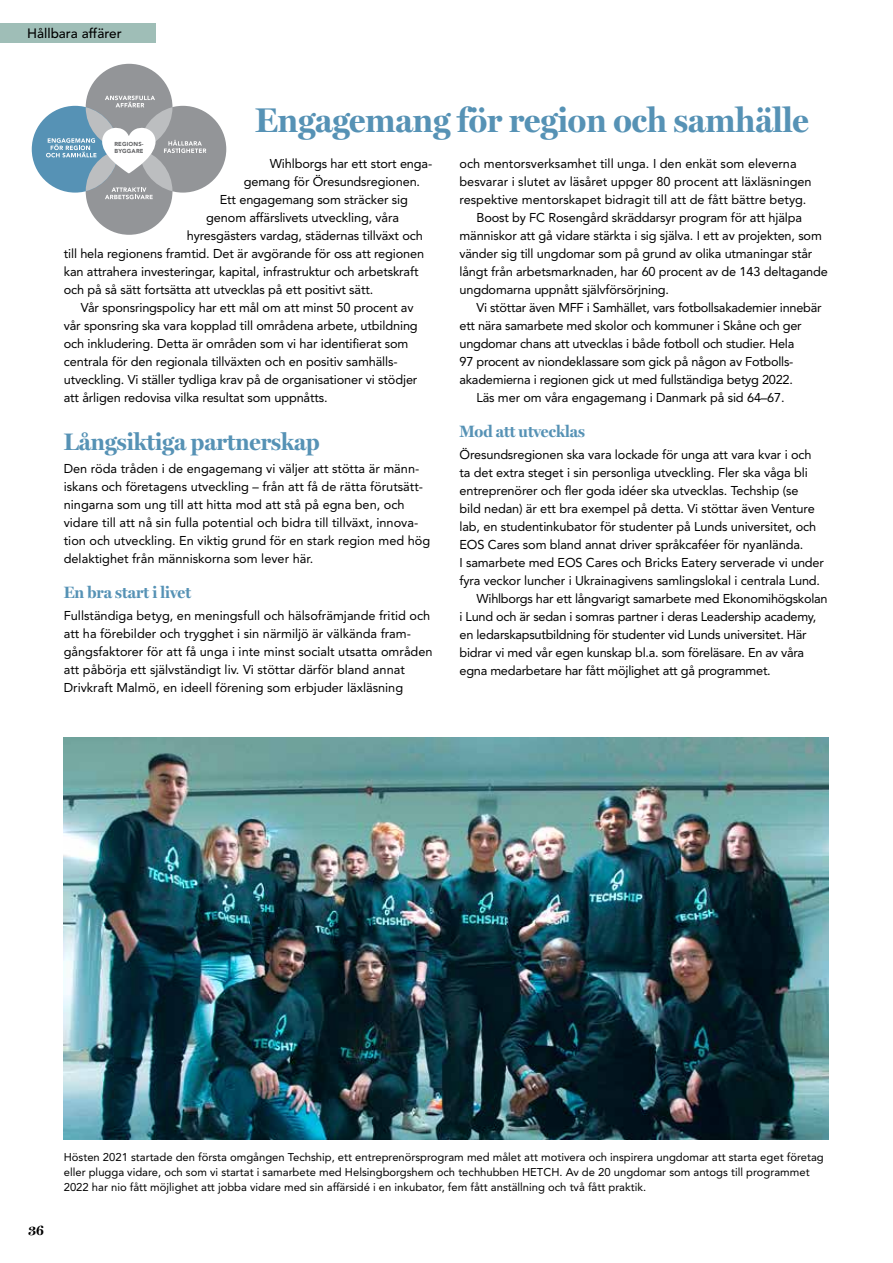
<style>
.page{position:relative;width:893px;height:1263px;background:#fff}
.page>*{position:absolute;margin:0;border:0;box-sizing:border-box;transform-origin:0 0}
.t1{font:700 34.5px "Miller Display";color:#5692b5}
.t2{font:700 24px "Miller Display";color:#5692b5}
.t3{font:700 16.5px "Miller Display";color:#5692b5}
.t4{font:500 13.5px "Avenir LT Std";color:#000}
.t5{font:700 13.5px "Miller Display";color:#000}
.t6{font:12.75px/18px "Avenir LT Std";letter-spacing:-.01em;color:#000}
.t7{font:11.25px/15px "Avenir LT Std";color:#000}
.t8{font:900 5.7px/6.9px "Avenir LT Std";letter-spacing:.03em;color:#636466}
</style>
<div class="page">
<div style="left:0;top:23px;width:156px;height:20px;background:#9fbeb7"></div>
<div style="left:140px;top:106px;width:86px;height:87px;background:#939598;border-radius:50%"></div>
<div style="left:86px;top:64px;width:86px;height:87px;background:#939598;border-radius:50%"></div>
<div style="left:86px;top:148px;width:86px;height:87px;background:#939598;border-radius:50%"></div>
<div style="left:32px;top:106px;width:87px;height:87px;background:#5692b5;border-radius:50%"></div>
<svg style="left:140px;top:107px;width:32px;height:42px"></svg>
<svg style="left:105px;top:96px;width:50px;height:11px"></svg>
<svg style="left:86px;top:107px;width:33px;height:42px"></svg>
<svg style="left:46px;top:128px;width:160px;height:71px"></svg>
<img style="left:64px;top:738px;width:765px;height:402px">
<p class="t4" style="left:27px;top:25px;width:96px">Hållbara affärer</p>
<p class="t8" style="left:114px;top:140px;width:31px">REGIONS-<br>BYGGARE</p>
<h1 class="t1" style="left:255px;top:100px;width:555px">Engagemang för region och samhälle</h1>
<p class="t6" style="left:270px;top:154px;width:164px">Wihlborgs har ett stort enga-</p>
<p class="t6" style="left:244px;top:172px;width:178px">gemang för Öresundsregionen.</p>
<p class="t6" style="left:220px;top:190px;width:189px">Ett engagemang som sträcker sig</p>
<p class="t6" style="left:206px;top:208px;width:194px">genom affärslivets utveckling, våra</p>
<p class="t6" style="left:187px;top:226px;width:238px">hyresgästers vardag, städernas tillväxt och</p>
<p class="t6" style="left:64px;top:244px;width:362px">till hela regionens framtid. Det är avgörande för oss att regionen</p>
<p class="t6" style="left:64px;top:262px;width:356px">kan attrahera investeringar, kapital, infrastruktur och arbetskraft</p>
<p class="t6" style="left:64px;top:280px;width:311px">och på så sätt fortsätta att utvecklas på ett positivt sätt.</p>
<p class="t6" style="left:81px;top:298px;width:334px">Vår sponsringspolicy har ett mål om att minst 50 procent av</p>
<p class="t6" style="left:64px;top:316px;width:355px">vår sponsring ska vara kopplad till områdena arbete, utbildning</p>
<p class="t6" style="left:64px;top:334px;width:346px">och inkludering. Detta är områden som vi har identifierat som</p>
<p class="t6" style="left:64px;top:352px;width:334px">centrala för den regionala tillväxten och en positiv samhälls-</p>
<p class="t6" style="left:64px;top:370px;width:355px">utveckling. Vi ställer tydliga krav på de organisationer vi stödjer</p>
<p class="t6" style="left:64px;top:388px;width:265px">att årligen redovisa vilka resultat som uppnåtts.</p>
<h2 class="t2" style="left:64px;top:428px;width:257px">Långsiktiga partnerskap</h2>
<p class="t6" style="left:64px;top:460px;width:368px">Den röda tråden i de engagemang vi väljer att stötta är männ&shy;iskans och företagens utveckling – från att få de rätta förutsätt&shy;ningarna som ung till att hitta mod att stå på egna ben, och vidare till att nå sin fulla potential och bidra till tillväxt, innova&shy;tion och utveckling. En viktig grund för en stark region med hög delaktighet från människorna som lever här.</p>
<p class="t3" style="left:64px;top:583px;width:129px">En bra start i livet</p>
<p class="t6" style="left:64px;top:607px;width:370px">Fullständiga betyg, en meningsfull och hälsofrämjande fritid och att ha förebilder och trygghet i sin närmiljö är välkända fram&shy;gångsfaktorer för att få unga i inte minst socialt utsatta områden att påbörja ett självständigt liv. Vi stöttar därför bland annat Drivkraft Malmö, en ideell förening som erbjuder läxläsning</p>
<p class="t6" style="left:459px;top:154px;width:339px">och mentorsverksamhet till unga. I den enkät som eleverna</p>
<p class="t6" style="left:459px;top:172px;width:354px">besvarar i slutet av läsåret uppger 80 procent att läxläsningen</p>
<p class="t6" style="left:459px;top:190px;width:348px">respektive mentorskapet bidragit till att de fått bättre betyg.</p>
<p class="t6" style="left:476px;top:208px;width:327px">Boost by FC Rosengård skräddarsyr program för att hjälpa</p>
<p class="t6" style="left:459px;top:226px;width:364px">människor att gå vidare stärkta i sig själva. I ett av projekten, som</p>
<p class="t6" style="left:459px;top:244px;width:354px">vänder sig till ungdomar som på grund av olika utmaningar står</p>
<p class="t6" style="left:459px;top:262px;width:370px">långt från arbetsmarknaden, har 60 procent av de 143 deltagande</p>
<p class="t6" style="left:459px;top:280px;width:211px">ungdomarna uppnått självförsörjning.</p>
<p class="t6" style="left:476px;top:298px;width:347px">Vi stöttar även MFF i Samhället, vars fotbollsakademier innebär</p>
<p class="t6" style="left:459px;top:316px;width:344px">ett nära samarbete med skolor och kommuner i Skåne och ger</p>
<p class="t6" style="left:459px;top:334px;width:336px">ungdomar chans att utvecklas i både fotboll och studier. Hela</p>
<p class="t6" style="left:459px;top:352px;width:334px">97 procent av niondeklassare som gick på någon av Fotbolls-</p>
<p class="t6" style="left:459px;top:370px;width:335px">akademierna i regionen gick ut med fullständiga betyg 2022.</p>
<p class="t6" style="left:476px;top:388px;width:310px">Läs mer om våra engagemang i Danmark på sid 64–67.</p>
<p class="t3" style="left:459px;top:422px;width:127px">Mod att utvecklas</p>
<p class="t6" style="left:459px;top:446px;width:354px">Öresundsregionen ska vara lockade för unga att vara kvar i och</p>
<p class="t6" style="left:459px;top:464px;width:350px">ta det extra steget i sin personliga utveckling. Fler ska våga bli</p>
<p class="t6" style="left:459px;top:482px;width:341px">entreprenörer och fler goda idéer ska utvecklas. Techship (se</p>
<p class="t6" style="left:459px;top:500px;width:357px">bild nedan) är ett bra exempel på detta. Vi stöttar även Venture</p>
<p class="t6" style="left:459px;top:518px;width:358px">lab, en studentinkubator för studenter på Lunds universitet, och</p>
<p class="t6" style="left:459px;top:536px;width:345px">EOS Cares som bland annat driver språkcaféer för nyanIända.</p>
<p class="t6" style="left:459px;top:554px;width:366px">I samarbete med EOS Cares och Bricks Eatery serverade vi under</p>
<p class="t6" style="left:459px;top:572px;width:362px">fyra veckor luncher i Ukrainagivens samlingslokal i centrala Lund.</p>
<p class="t6" style="left:476px;top:590px;width:353px">Wihlborgs har ett långvarigt samarbete med Ekonomihögskolan</p>
<p class="t6" style="left:459px;top:608px;width:358px">i Lund och är sedan i somras partner i deras Leadership academy,</p>
<p class="t6" style="left:459px;top:626px;width:349px">en ledarskapsutbildning för studenter vid Lunds universitet. Här</p>
<p class="t6" style="left:459px;top:644px;width:346px">bidrar vi med vår egen kunskap bl.a. som föreläsare. En av våra</p>
<p class="t6" style="left:459px;top:662px;width:313px">egna medarbetare har fått möjlighet att gå programmet.</p>
<p class="t5" style="left:28px;top:1222px;width:17px">36</p>
<p class="t7" style="left:64px;top:1150px;width:761px">Hösten 2021 startade den första omgången Techship, ett entreprenörsprogram med målet att motivera och inspirera ungdomar att starta eget företag eller plugga vidare, och som vi startat i samarbete med Helsingborgshem och techhubben HETCH. Av de 20 ungdomar som antogs till programmet<br>2022 har nio fått möjlighet att jobba vidare med sin affärsidé i en inkubator, fem fått anställning och två fått praktik.</p>
</div>
